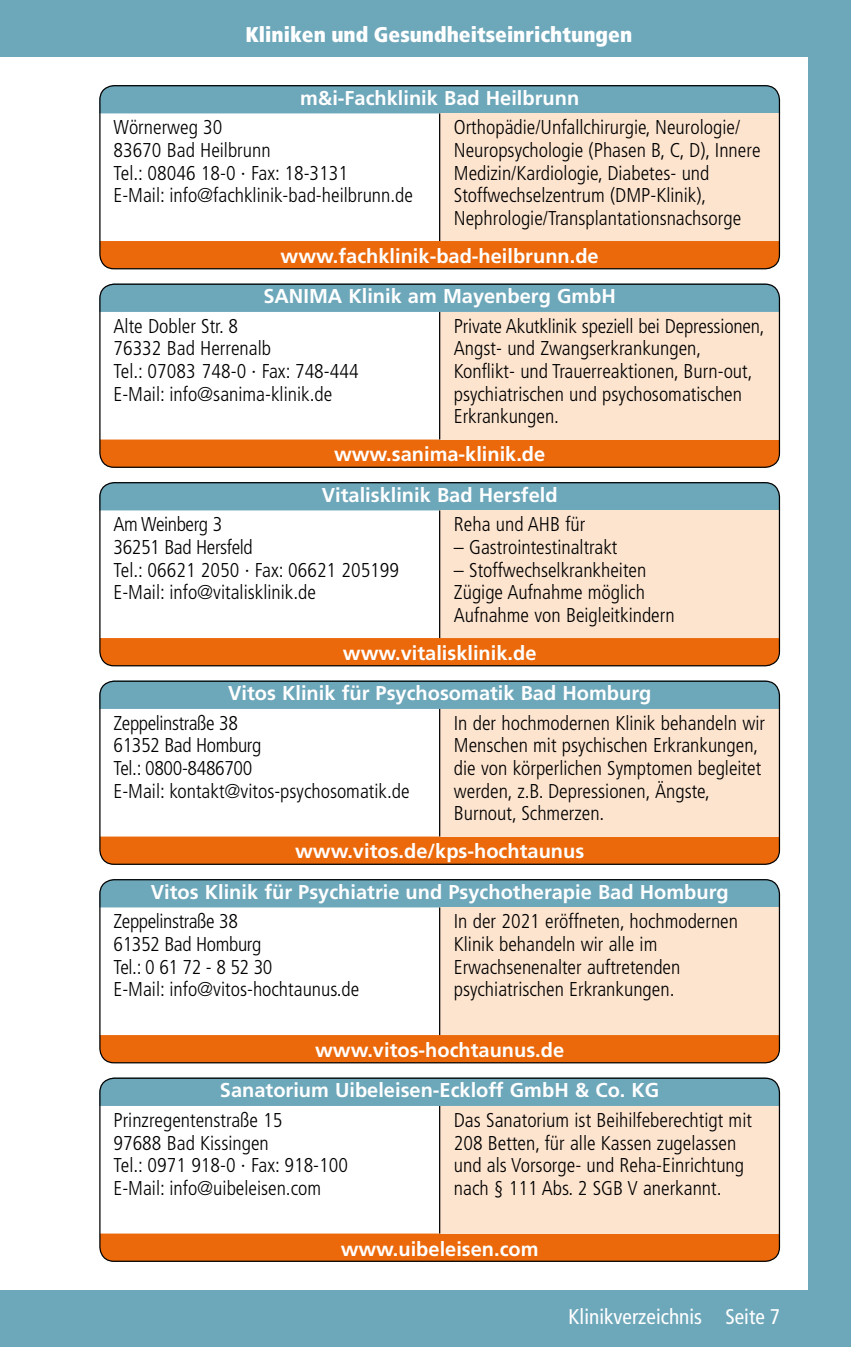
<style>
.page{position:relative;width:851px;height:1347px;background:#fff}
.page>*{position:absolute;margin:0;border:0;box-sizing:border-box;transform-origin:0 0}
.t1{font:900 condensed 21.25px "Frutiger";color:#fff}
.t2{font:condensed 21.25px "Frutiger";color:#fff}
.t3{font:300 condensed 20px/22.5px "Frutiger";color:#000}
.t4{font:700 20px "Frutiger";color:#fff}
.t5{font:300 condensed 20px/22.5px "Frutiger";letter-spacing:-.02em;color:#000}
</style>
<div class="page">
<div style="left:0;top:0;width:850px;height:57px;background:#6da7ba"></div>
<div style="left:0;top:1290px;width:850px;height:56px;background:#6da7ba"></div>
<div style="left:808px;top:0;width:42px;height:1346px;background:#6da7ba"></div>
<div style="left:100px;top:241px;width:679px;height:28px;background:#eb690b"></div>
<div style="left:100px;top:85px;width:680px;height:28px;background:#6da7ba"></div>
<div style="left:439px;top:113px;width:341px;height:128px;background:#fde4cf"></div>
<hr style="left:439px;top:113px;width:1px;height:128px;background:#000">
<div style="left:99px;top:85px;width:681px;height:184px;border:1px solid #000;border-radius:14px"></div>
<div style="left:101px;top:439px;width:678px;height:28px;background:#eb690b"></div>
<div style="left:101px;top:285px;width:677px;height:27px;background:#6da7ba"></div>
<div style="left:439px;top:312px;width:341px;height:127px;background:#fde4cf"></div>
<hr style="left:439px;top:312px;width:1px;height:127px;background:#000">
<div style="left:99px;top:283px;width:681px;height:185px;border:1px solid #000;border-radius:14px"></div>
<div style="left:100px;top:638px;width:679px;height:28px;background:#eb690b"></div>
<div style="left:100px;top:482px;width:680px;height:28px;background:#6da7ba"></div>
<div style="left:439px;top:510px;width:341px;height:128px;background:#fde4cf"></div>
<hr style="left:439px;top:510px;width:1px;height:128px;background:#000">
<div style="left:99px;top:482px;width:681px;height:184px;border:1px solid #000;border-radius:14px"></div>
<div style="left:101px;top:836px;width:678px;height:28px;background:#eb690b"></div>
<div style="left:101px;top:682px;width:677px;height:27px;background:#6da7ba"></div>
<div style="left:439px;top:709px;width:341px;height:127px;background:#fde4cf"></div>
<hr style="left:439px;top:709px;width:1px;height:127px;background:#000">
<div style="left:99px;top:680px;width:681px;height:185px;border:1px solid #000;border-radius:14px"></div>
<div style="left:100px;top:1035px;width:679px;height:27px;background:#eb690b"></div>
<div style="left:100px;top:879px;width:680px;height:28px;background:#6da7ba"></div>
<div style="left:439px;top:907px;width:341px;height:128px;background:#fde4cf"></div>
<hr style="left:439px;top:907px;width:1px;height:128px;background:#000">
<div style="left:99px;top:879px;width:681px;height:184px;border:1px solid #000;border-radius:14px"></div>
<div style="left:100px;top:1233px;width:679px;height:28px;background:#eb690b"></div>
<div style="left:101px;top:1079px;width:677px;height:27px;background:#6da7ba"></div>
<div style="left:439px;top:1106px;width:341px;height:127px;background:#fde4cf"></div>
<hr style="left:439px;top:1106px;width:1px;height:127px;background:#000">
<div style="left:99px;top:1077px;width:681px;height:184px;border:1px solid #000;border-radius:14px"></div>
<p class="t1" style="left:245px;top:21px;width:388px">Kliniken und Gesundheitseinrichtungen</p>
<p class="t4" style="left:300px;top:86px;width:280px">m&amp;i-Fachklinik Bad Heilbrunn</p>
<p class="t3" style="left:113px;top:117px;width:301px">Wörnerweg 30<br>83670 Bad Heilbrunn<br>Tel.: 08046 18-0 · Fax: 18-3131<br>E-Mail: info@fachklinik-bad-heilbrunn.de</p>
<p class="t3" style="left:454px;top:117px;width:308px">Orthopädie/Unfallchirurgie, Neurologie/ Neuropsychologie (Phasen B, C, D), Innere Medizin/Kardiologie, Diabetes- und Stoffwechselzentrum (DMP-Klinik), Nephrologie/Transplantationsnachsorge</p>
<p class="t4" style="left:280px;top:244px;width:319px">www.fachklinik-bad-heilbrunn.de</p>
<p class="t4" style="left:263px;top:284px;width:39px">SANIM</p>
<p class="t4" style="left:328px;top:284px;width:289px">A Klinik am Mayenberg GmbH</p>
<p class="t3" style="left:113px;top:315px;width:247px">Alte Dobler Str. 8<br>76332 Bad Herrenalb<br>Tel.: 07083 748-0 · Fax: 748-444<br>E-Mail: info@sanima-klinik.de</p>
<p class="t3" style="left:454px;top:315px;width:312px">Private Akutklinik speziell bei Depressionen, Angst- und Zwangserkrankungen, Konflikt- und Trauerreaktionen, Burn-out, psychiatrischen und psychosomatischen Erkrankungen.</p>
<p class="t4" style="left:334px;top:443px;width:213px">www.sanima-klinik.de</p>
<p class="t4" style="left:321px;top:483px;width:237px">Vitalisklinik Bad Hersfeld</p>
<p class="t3" style="left:113px;top:513px;width:287px">Am Weinberg 3<br>36251 Bad Hersfeld<br>Tel.: 06621 2050 · Fax: 06621 205199<br>E-Mail: info@vitalisklinik.de</p>
<p class="t3" style="left:454px;top:513px;width:133px">Reha und AHB für</p>
<p class="t3" style="left:454px;top:536px;width:165px">– Gastrointestinaltrakt</p>
<p class="t3" style="left:454px;top:558px;width:222px">– Stoffwechselkrankheiten<br>Zügige Aufnahme möglich<br>Aufnahme von Beigleitkindern</p>
<p class="t4" style="left:343px;top:641px;width:195px">www.vitalisklinik.de</p>
<p class="t4" style="left:228px;top:681px;width:425px">Vitos Klinik für Psychosomatik Bad Homburg</p>
<p class="t5" style="left:113px;top:712px;width:298px">Zeppelinstraße 38<br>61352 Bad Homburg<br>Tel.: 0800-8486700<br>E-Mail: kontakt@vitos-psychosomatik.de</p>
<p class="t3" style="left:454px;top:712px;width:312px">In der hochmodernen Klinik behandeln wir Menschen mit psychischen Erkrankungen, die von körperlichen Symptomen begleitet werden, z.B. Depressionen, Ängste, Burnout, Schmerzen.</p>
<p class="t4" style="left:295px;top:839px;width:290px">www.vitos.de/kps-hochtaunus</p>
<p class="t4" style="left:151px;top:880px;width:579px">Vitos Klinik für Psychiatrie und Psychotherapie Bad Homburg</p>
<p class="t5" style="left:113px;top:910px;width:247px">Zeppelinstraße 38<br>61352 Bad Homburg<br>Tel.: 0 61 72 - 8 52 30<br>E-Mail: info@vitos-hochtaunus.de</p>
<p class="t3" style="left:454px;top:910px;width:286px">In der 2021 eröffneten, hochmodernen Klinik behandeln wir alle im Erwachsenenalter auftretenden psychiatrischen Erkrankungen.</p>
<p class="t4" style="left:315px;top:1038px;width:250px">www.vitos-hochtaunus.de</p>
<p class="t4" style="left:220px;top:1078px;width:441px">Sanatorium Uibeleisen-Eckloff GmbH &amp; Co. KG</p>
<p class="t3" style="left:113px;top:1109px;width:236px">Prinzregentenstraße 15<br>97688 Bad Kissingen<br>Tel.: 0971 918-0 · Fax: 918-100<br>E-Mail: info@uibeleisen.com</p>
<p class="t3" style="left:454px;top:1109px;width:299px">Das Sanatorium ist Beihilfeberechtigt mit 208 Betten, für alle Kassen zugelassen und als Vorsorge- und Reha-Einrichtung nach § 111 Abs. 2 SGB V anerkannt.</p>
<p class="t4" style="left:340px;top:1236px;width:199px">www.uibeleisen.com</p>
<p class="t2" style="left:568px;top:1304px;width:213px">Klinikverzeichnis Seite 7</p>
</div>
